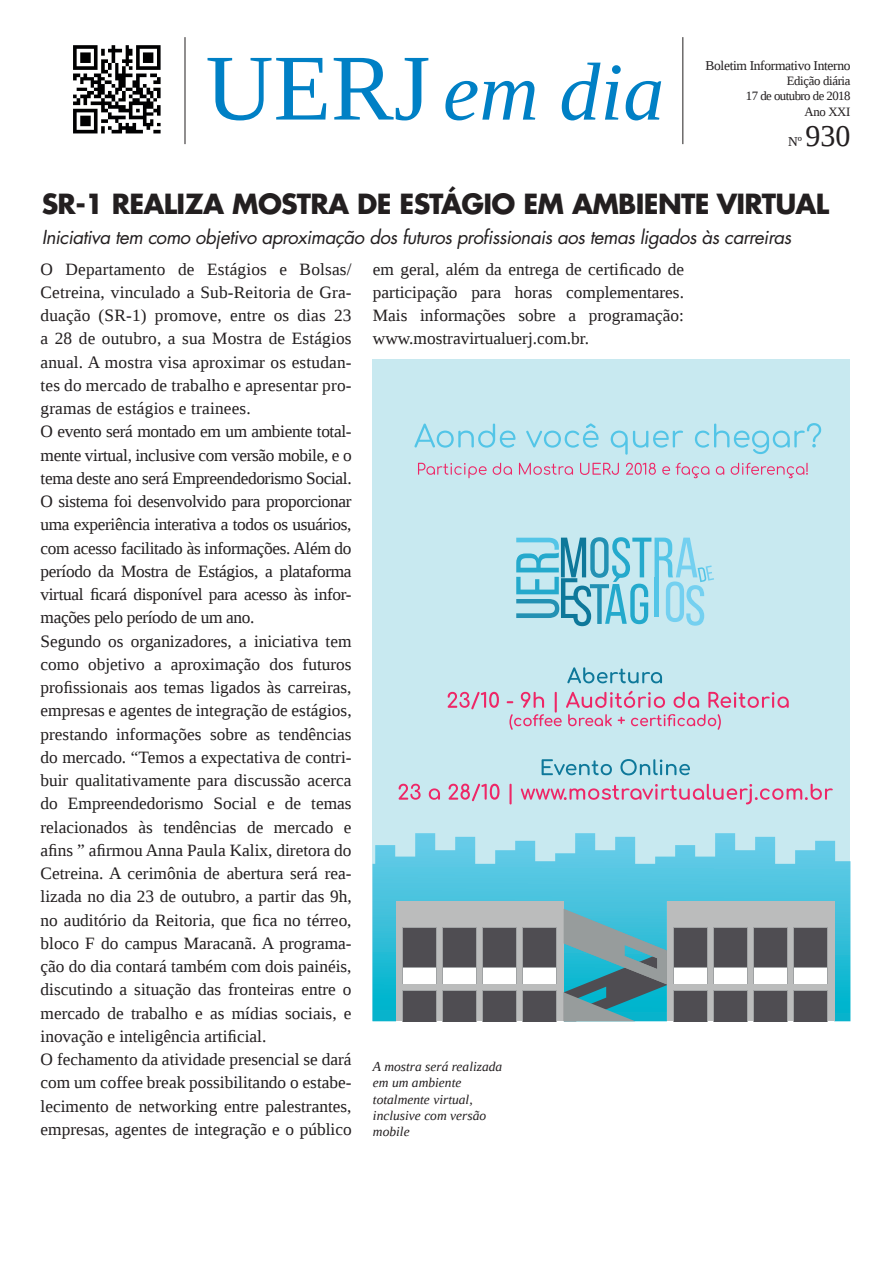
<style>
.page{position:relative;width:893px;height:1263px;background:#fff}
.page>*{position:absolute;margin:0;border:0;box-sizing:border-box;transform-origin:0 0}
.t1{font:italic 82.2px "Liberation Serif";color:#0080c5}
.t2{font:30px "Liberation Serif";color:#231f20}
.t3{font:700 27px "Futura LT Pro";letter-spacing:-.025em;color:#231f20}
.t4{font:italic 18.75px "Futura LT Pro";letter-spacing:-.025em;color:#231f20}
.t5{font:17.25px/23.2px "Liberation Serif";color:#231f20}
.t6{font:italic 13.5px/16.2px "Liberation Serif";color:#231f20}
.t7{font:13.5px "Liberation Serif";letter-spacing:-.025em;color:#231f20}
.t8{font:12.75px/15.3px "Liberation Serif";letter-spacing:-.025em;color:#231f20;text-align:right}
.s1{font-style:normal;font-size:94.05px}
</style>
<div class="page">
<hr style="left:682px;top:37px;width:1px;height:107px;background:#231f20">
<hr style="left:185px;top:37px;width:1px;height:107px;background:#231f20">
<img style="left:73px;top:45px;width:88px;height:89px">
<div style="left:372px;top:359px;width:478px;height:662px;background:#c8e9f0"></div>
<svg style="left:372px;top:833px;width:478px;height:188px"></svg>
<div style="left:667px;top:901px;width:167px;height:120px;background:#bbbcbc"></div>
<div style="left:673px;top:927px;width:35px;height:57px;background:#a0a3a4"></div>
<div style="left:674px;top:968px;width:33px;height:15px;background:#fff"></div>
<div style="left:674px;top:928px;width:33px;height:39px;background:#4f4d52"></div>
<div style="left:713px;top:927px;width:34px;height:57px;background:#a0a3a4"></div>
<div style="left:714px;top:968px;width:33px;height:15px;background:#fff"></div>
<div style="left:714px;top:928px;width:33px;height:39px;background:#4f4d52"></div>
<div style="left:753px;top:927px;width:34px;height:57px;background:#a0a3a4"></div>
<div style="left:754px;top:968px;width:33px;height:15px;background:#fff"></div>
<div style="left:754px;top:928px;width:33px;height:39px;background:#4f4d52"></div>
<div style="left:793px;top:927px;width:34px;height:57px;background:#a0a3a4"></div>
<div style="left:794px;top:968px;width:33px;height:15px;background:#fff"></div>
<div style="left:794px;top:928px;width:33px;height:39px;background:#4f4d52"></div>
<div style="left:673px;top:990px;width:35px;height:31px;background:#a0a3a4"></div>
<div style="left:674px;top:991px;width:33px;height:30px;background:#4f4d52"></div>
<div style="left:713px;top:990px;width:34px;height:31px;background:#a0a3a4"></div>
<div style="left:714px;top:991px;width:33px;height:30px;background:#4f4d52"></div>
<div style="left:753px;top:990px;width:34px;height:31px;background:#a0a3a4"></div>
<div style="left:754px;top:991px;width:33px;height:30px;background:#4f4d52"></div>
<div style="left:793px;top:990px;width:34px;height:31px;background:#a0a3a4"></div>
<div style="left:794px;top:991px;width:33px;height:30px;background:#4f4d52"></div>
<div style="left:396px;top:901px;width:168px;height:120px;background:#bbbcbc"></div>
<div style="left:403px;top:927px;width:34px;height:57px;background:#a0a3a4"></div>
<div style="left:403px;top:968px;width:33px;height:15px;background:#fff"></div>
<div style="left:403px;top:928px;width:33px;height:39px;background:#4f4d52"></div>
<div style="left:442px;top:927px;width:35px;height:57px;background:#a0a3a4"></div>
<div style="left:443px;top:968px;width:33px;height:15px;background:#fff"></div>
<div style="left:443px;top:928px;width:33px;height:39px;background:#4f4d52"></div>
<div style="left:482px;top:927px;width:35px;height:57px;background:#a0a3a4"></div>
<div style="left:483px;top:968px;width:33px;height:15px;background:#fff"></div>
<div style="left:483px;top:928px;width:33px;height:39px;background:#4f4d52"></div>
<div style="left:522px;top:927px;width:35px;height:57px;background:#a0a3a4"></div>
<div style="left:523px;top:968px;width:33px;height:15px;background:#fff"></div>
<div style="left:523px;top:928px;width:33px;height:39px;background:#4f4d52"></div>
<div style="left:403px;top:990px;width:34px;height:31px;background:#a0a3a4"></div>
<div style="left:403px;top:991px;width:33px;height:30px;background:#4f4d52"></div>
<div style="left:442px;top:990px;width:35px;height:31px;background:#a0a3a4"></div>
<div style="left:443px;top:991px;width:33px;height:30px;background:#4f4d52"></div>
<div style="left:482px;top:990px;width:35px;height:31px;background:#a0a3a4"></div>
<div style="left:483px;top:991px;width:33px;height:30px;background:#4f4d52"></div>
<div style="left:522px;top:990px;width:35px;height:31px;background:#a0a3a4"></div>
<div style="left:523px;top:991px;width:33px;height:30px;background:#4f4d52"></div>
<svg style="left:564px;top:909px;width:103px;height:112px"></svg>
<svg style="left:516px;top:537px;width:198px;height:89px"></svg>
<svg style="left:414px;top:424px;width:101px;height:24px"></svg>
<svg style="left:526px;top:423px;width:73px;height:25px"></svg>
<svg style="left:611px;top:430px;width:72px;height:25px"></svg>
<svg style="left:695px;top:423px;width:126px;height:31px"></svg>
<svg style="left:418px;top:463px;width:69px;height:15px"></svg>
<svg style="left:493px;top:463px;width:19px;height:12px"></svg>
<svg style="left:519px;top:463px;width:54px;height:12px"></svg>
<svg style="left:580px;top:463px;width:39px;height:12px"></svg>
<svg style="left:626px;top:463px;width:30px;height:12px"></svg>
<svg style="left:662px;top:466px;width:8px;height:9px"></svg>
<svg style="left:676px;top:463px;width:33px;height:15px"></svg>
<svg style="left:716px;top:466px;width:8px;height:9px"></svg>
<svg style="left:731px;top:463px;width:77px;height:15px"></svg>
<svg style="left:567px;top:667px;width:95px;height:16px"></svg>
<svg style="left:448px;top:692px;width:51px;height:17px"></svg>
<svg style="left:507px;top:691px;width:282px;height:39px"></svg>
<svg style="left:542px;top:759px;width:70px;height:16px"></svg>
<svg style="left:620px;top:759px;width:70px;height:16px"></svg>
<svg style="left:399px;top:784px;width:22px;height:16px"></svg>
<svg style="left:429px;top:788px;width:11px;height:12px"></svg>
<svg style="left:449px;top:784px;width:50px;height:17px"></svg>
<svg style="left:509px;top:784px;width:3px;height:20px"></svg>
<svg style="left:521px;top:784px;width:312px;height:20px"></svg>
<h1 class="t1" style="left:206px;top:39px;width:460px"><span class="s1">UERJ</span> em dia</h1>
<p class="t7" style="left:705px;top:57px;width:146px">Boletim Informativo Interno</p>
<p class="t8" style="left:746px;top:73px;width:106px">Edição diária<br>17 de outubro de 2018<br>Ano XXI</p>
<p class="t7" style="left:788px;top:132px;width:15px">Nº</p>
<h2 class="t2" style="left:805px;top:116px;width:46px">930</h2>
<h3 class="t3" style="left:42px;top:183px;width:789px">SR-1 REALIZA MOSTRA DE ESTÁGIO EM AMBIENTE VIRTUAL</h3>
<p class="t4" style="left:42px;top:225px;width:751px">Iniciativa tem como objetivo aproximação dos futuros profissionais aos temas ligados às carreiras</p>
<p class="t5" style="left:41px;top:257px;width:313px">O Departamento de Estágios e Bolsas/ Cetreina, vinculado a Sub-Reitoria de Gra&shy;duação (SR-1) promove, entre os dias 23 a 28 de outubro, a sua Mostra de Estágios anual. A mostra visa aproximar os estudan&shy;tes do mercado de trabalho e apresentar pro&shy;gramas de estágios e trainees.<br>O evento será montado em um ambiente total&shy;mente virtual, inclusive com versão mobile, e o tema deste ano será Empreendedorismo Social.<br>O sistema foi desenvolvido para proporcionar uma experiência interativa a todos os usuários, com acesso facilitado às informações. Além do período da Mostra de Estágios, a plataforma virtual ficará disponível para acesso às infor&shy;mações pelo período de um ano.<br>Segundo os organizadores, a iniciativa tem como objetivo a aproximação dos futuros profissionais aos temas ligados às carreiras, empresas e agentes de integração de estágios, prestando informações sobre as tendências do mercado. “Temos a expectativa de contri&shy;buir qualitativamente para discussão acerca do Empreendedorismo Social e de temas relacionados às tendências de mercado e afins ” afirmou Anna Paula Kalix, diretora do Cetreina. A cerimônia de abertura será rea&shy;lizada no dia 23 de outubro, a partir das 9h, no auditório da Reitoria, que fica no térreo, bloco F do campus Maracanã. A programa&shy;ção do dia contará também com dois painéis, discutindo a situação das fronteiras entre o mercado de trabalho e as mídias sociais, e inovação e inteligência artificial.<br>O fechamento da atividade presencial se dará com um coffee break possibilitando o estabe&shy;lecimento de networking entre palestrantes, empresas, agentes de integração e o público</p>
<p class="t5" style="left:373px;top:257px;width:313px;text-align:justify">em geral, além da entrega de certificado de participação para horas complementares.<br>Mais informações sobre a programação: www.mostravirtualuerj.com.br.</p>
<p class="t6" style="left:373px;top:1058px;width:131px">A mostra será realizada em um ambiente totalmente virtual, inclusive com versão mobile</p>
</div>
